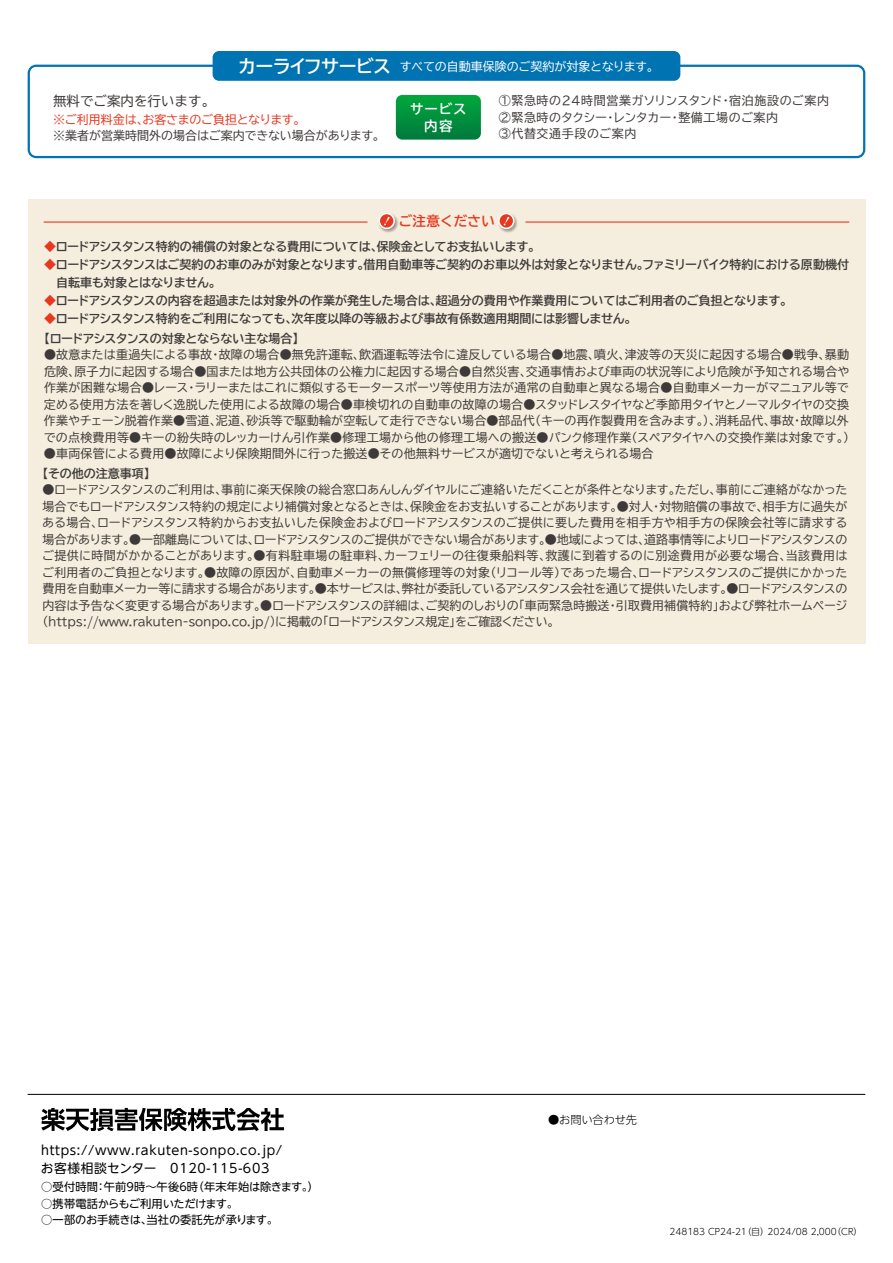
<style>
.page{position:relative;width:893px;height:1263px;background:#fff}
.page>*{position:absolute;margin:0;border:0;box-sizing:border-box;transform-origin:0 0}
.t1{font:700 18px "TBUD Go Std";letter-spacing:-.045em;color:#fff}
.t2{font:13.5px "TBUD Go Std";color:#3e3a39}
.t3{font:700 13.5px "TBUD Go Std";letter-spacing:.02em;color:#e83820}
.t4{font:700 13.5px/16.5px "TBUD Go Std";letter-spacing:.07em;color:#fff;text-align:center}
.t5{font:12.75px/18px "UD Shin Go NT Pro";letter-spacing:.05em;color:#000}
.t6{font:12.75px "UD Shin Go NT Pro";letter-spacing:.02em;color:#000}
.t7{font:12px/16.5px "TBUD Go Std";color:#3e3a39}
.t8{font:700 12px/18px "TBUD Go Std";color:#3e3a39}
.t9{font:12px "TBUD Go Std";letter-spacing:.025em;color:#3e3a39}
.t10{font:12px/16.5px "TBUD Go Std";letter-spacing:.05em;color:#3e3a39}
.t11{font:12px "TBUD Go Std";letter-spacing:.02em;color:#3e3a39}
.t12{font:12px "TBUD Go Std";letter-spacing:.03em;color:#3e3a39}
.t13{font:700 12px/20px "TBUD Go Std";letter-spacing:-.03em;color:#3e3a39;text-align:center}
.t14{font:12px "TBUD Go Std";letter-spacing:-.02em;color:#3e3a39}
.t15{font:700 12px/18px "TBUD Go Std";letter-spacing:-.02em;color:#3e3a39}
.t16{font:12px "TBUD Go Std";letter-spacing:-.07em;color:#3e3a39}
.t17{font:12px "TBUD Go Std";letter-spacing:-.035em;color:#3e3a39}
.t18{font:12px "TBUD Go Std";letter-spacing:-.03em;color:#3e3a39}
.t19{font:12px "TBUD Go Std";letter-spacing:-.025em;color:#3e3a39}
.t20{font:12px "TBUD Go Std";color:#fff}
.t21{font:12px "TBUD Go Std";letter-spacing:-.075em;color:#3e3a39}
.t22{font:12px "TBUD Go Std";letter-spacing:-.065em;color:#3e3a39}
.t23{font:12px "TBUD Go Std";letter-spacing:-.03em;color:#e83820}
.t24{font:12px "TBUD Go Std";letter-spacing:-.1em;color:#3e3a39}
.t25{font:12px "TBUD Go Std";letter-spacing:-.01em;color:#e83820}
.t26{font:12px "TBUD Go Std";letter-spacing:-.05em;color:#3e3a39}
.t27{font:11.25px/16.5px "UD Shin Go NT Pro";letter-spacing:-.005em;color:#000}
.t28{font:300 11.25px "UD Shin Go NT Pro";letter-spacing:-.015em;color:#000}
.t29{font:300 9px "UD Shin Go NT Pro";color:#000}
.s1{color:#e83820}
</style>
<div class="page">
<div style="left:28px;top:199px;width:837px;height:445px;background:#f5eede"></div>
<svg style="left:28px;top:65px;width:837px;height:93px"></svg>
<div style="left:213px;top:51px;width:467px;height:30px;background:#0073b2;border-radius:6px"></div>
<svg style="left:396px;top:95px;width:85px;height:45px;background:#049240"></svg>
<img style="left:379px;top:213px;width:19px;height:20px">
<svg style="left:379px;top:213px;width:15px;height:15px"></svg>
<div style="left:378px;top:213px;width:17px;height:16px;border:2px solid #fff;border-radius:50%"></div>
<svg style="left:384px;top:217px;width:6px;height:8px"></svg>
<img style="left:499px;top:213px;width:19px;height:20px">
<div style="left:499px;top:213px;width:15px;height:15px;background:#e83820;border-radius:50%"></div>
<div style="left:498px;top:213px;width:16px;height:16px;border:2px solid #fff;border-radius:50%"></div>
<svg style="left:504px;top:217px;width:5px;height:8px"></svg>
<hr style="left:44px;top:221px;width:323px;height:2px;background:#e83820">
<hr style="left:526px;top:221px;width:323px;height:2px;background:#e83820">
<hr style="left:28px;top:1094px;width:837px;height:1px;background:#000">
<svg style="left:41px;top:1108px;width:243px;height:23px"></svg>
<h1 class="t1" style="left:238px;top:51px;width:155px">カーライフサービス</h1>
<p class="t20" style="left:400px;top:56px;width:261px">すべての自動車保険のご契約が対象となります。</p>
<p class="t2" style="left:53px;top:89px;width:163px">無料でご案内を行います。</p>
<p class="t23" style="left:143px;top:109px;width:164px">お客さまのご負担となります。</p>
<p class="t25" style="left:53px;top:109px;width:97px">※ご利用料金は、</p>
<p class="t7" style="left:53px;top:127px;width:333px">※業者が営業時間外の場合はご案内できない場合があります。</p>
<p class="t4" style="left:410px;top:101px;width:58px">サービス内容</p>
<p class="t10" style="left:678px;top:93px;width:101px;text-indent:-180px">①緊急時の24時間営業ガソリンスタンド<br>整備工場のご案内</p>
<p class="t10" style="left:729px;top:93px;width:101px">宿泊施設のご案内</p>
<p class="t7" style="left:720px;top:93px;width:13px">・</p>
<p class="t10" style="left:499px;top:109px;width:139px">②緊急時のタクシー<br>③代替交通手段のご案内</p>
<p class="t7" style="left:613px;top:109px;width:60px">レンタカー</p>
<p class="t7" style="left:604px;top:109px;width:13px">・</p>
<p class="t7" style="left:669px;top:109px;width:13px">・</p>
<p class="t3" style="left:399px;top:210px;width:98px">ご注意ください</p>
<p class="t8" style="left:377px;top:237px;width:165px">保険金としてお支払いします。</p>
<p class="t8" style="left:363px;top:237px;width:487px;text-indent:-319px"><span class="s1">◆</span>ロードアシスタンス特約の補償の対象となる費用については、<br>借用自動車等ご契約のお車以外は対象となりませんファミリーバイク特約における原動機付</p>
<p class="t15" style="left:56px;top:255px;width:315px;text-indent:-12px"><span class="s1">◆</span>ロードアシスタンスはご契約のお車のみが対象となります。自転車も対象とはなりません。</p>
<p class="t8" style="left:637px;top:255px;width:13px">。</p>
<p class="t8" style="left:436px;top:291px;width:358px">超過分の費用や作業費用についてはご利用者のご負担となります。</p>
<p class="t8" style="left:292px;top:291px;width:347px;text-indent:-248px"><span class="s1">◆</span>ロードアシスタンスの内容を超過または対象外の作業が発生した場合は、<br>次年度以降の等級および事故有係数適用期間には影響しません。</p>
<p class="t13" style="left:38px;top:308px;width:268px"><span class="s1">◆</span>ロードアシスタンス特約をご利用になっても、【ロードアシスタンスの対象とならない主な場合【</p>
<p class="t7" style="left:359px;top:346px;width:242px">飲酒運転等法令に違反している場合●地震、</p>
<p class="t7" style="left:625px;top:346px;width:207px">津波等の天災に起因する場合●戦争、</p>
<p class="t7" style="left:219px;top:346px;width:148px">故障の場合●無免許運転、</p>
<p class="t7" style="left:44px;top:346px;width:170px">●故意または重過失による事故</p>
<p class="t7" style="left:594px;top:346px;width:38px">噴火、</p>
<p class="t7" style="left:825px;top:346px;width:26px">暴動</p>
<p class="t7" style="left:209px;top:346px;width:13px">・</p>
<p class="t7" style="left:74px;top:363px;width:459px">原子力に起因する場合●国または地方公共団体の公権力に起因する場合●自然災害、</p>
<p class="t7" style="left:526px;top:363px;width:325px">交通事情および車両の状況等により危険が予知される場合や</p>
<p class="t7" style="left:44px;top:363px;width:38px">危険、</p>
<p class="t7" style="left:194px;top:379px;width:656px">ラリーまたはこれに類似するモータースポーツ等使用方法が通常の自動車と異なる場合●自動車メーカーがマニュアル等で</p>
<p class="t9" style="left:44px;top:378px;width:146px">作業が困難な場合●レース</p>
<p class="t7" style="left:44px;top:396px;width:807px">定める使用方法を著しく逸脱した使用による故障の場合●車検切れの自動車の故障の場合●スタッドレスタイヤなど季節用タイヤとノーマルタイヤの交換</p>
<p class="t7" style="left:800px;top:412px;width:50px">故障以外</p>
<p class="t7" style="left:186px;top:379px;width:13px">・</p>
<p class="t7" style="left:44px;top:412px;width:179px">作業やチェーン脱着作業●雪道、</p>
<p class="t7" style="left:529px;top:412px;width:193px">（キーの再作製費用を含みます。）、</p>
<p class="t7" style="left:246px;top:412px;width:290px">砂浜等で駆動輪が空転して走行できない場合●部品代</p>
<p class="t7" style="left:715px;top:412px;width:62px">消耗品代、</p>
<p class="t7" style="left:770px;top:412px;width:26px">事故</p>
<p class="t7" style="left:216px;top:412px;width:38px">泥道、</p>
<p class="t7" style="left:791px;top:412px;width:13px">・</p>
<p class="t11" style="left:44px;top:427px;width:589px">での点検費用等●キーの紛失時のレッカーけん引作業●修理工場から他の修理工場への搬送●パンク修理作業</p>
<p class="t7" style="left:44px;top:445px;width:611px">●車両保管による費用●故障により保険期間外に行った搬送●その他無料サービスが適切でないと考えられる場合</p>
<p class="t8" style="left:36px;top:464px;width:121px">【その他の注意事項【</p>
<p class="t7" style="left:625px;top:429px;width:231px">（スペアタイヤへの交換作業は対象です (。</p>
<p class="t7" style="left:221px;top:481px;width:461px">事前に楽天保険の総合窓口あんしんダイヤルにご連絡いただくことが条件となります。</p>
<p class="t22" style="left:42px;top:480px;width:186px">●ロードアシスタンスのご利用は、</p>
<p class="t7" style="left:716px;top:481px;width:133px">事前にご連絡がなかった</p>
<p class="t7" style="left:675px;top:481px;width:48px">ただし、</p>
<p class="t7" style="left:97px;top:498px;width:752px;text-indent:-55px">場合でもロードアシスタンス特約の規定により補償対象となるときは、<br>ロードアシスタンス特約からお支払いした保険金およびロードアシスタンスのご提供に要した費用を相手方や相手方の保険会社等に請求する</p>
<p class="t7" style="left:659px;top:498px;width:111px">対物賠償の事故で、</p>
<p class="t7" style="left:410px;top:498px;width:244px">保険金をお支払いすることがあります。●対人</p>
<p class="t7" style="left:763px;top:498px;width:86px">相手方に過失が</p>
<p class="t7" style="left:650px;top:498px;width:13px">・</p>
<p class="t7" style="left:42px;top:514px;width:62px">ある場合、</p>
<p class="t17" style="left:253px;top:529px;width:398px">ロードアシスタンスのご提供ができない場合があります。●地域によっては、</p>
<p class="t7" style="left:42px;top:531px;width:219px">場合があります。●一部離島については、</p>
<p class="t21" style="left:644px;top:529px;width:205px">道路事情等によりロードアシスタンスの</p>
<p class="t12" style="left:42px;top:546px;width:349px">ご提供に時間がかかることがあります。●有料駐車場の駐車料、</p>
<p class="t9" style="left:384px;top:546px;width:169px">カーフェリーの往復乗船料等、</p>
<p class="t12" style="left:545px;top:546px;width:247px">救護に到着するのに別途費用が必要な場合、</p>
<p class="t7" style="left:786px;top:547px;width:63px">当該費用は</p>
<p class="t9" style="left:42px;top:562px;width:262px">ご利用者のご負担となります。●故障の原因が、</p>
<p class="t19" style="left:638px;top:562px;width:211px">ロードアシスタンスのご提供にかかった</p>
<p class="t9" style="left:296px;top:562px;width:195px">自動車メーカーの無償修理等の対象</p>
<p class="t7" style="left:484px;top:564px;width:83px">（リコール等）</p>
<p class="t7" style="left:560px;top:564px;width:86px">であった場合、</p>
<p class="t16" style="left:402px;top:579px;width:447px">弊社が委託しているアシスタンス会社を通じて提供いたします。●ロードアシスタンスの</p>
<p class="t18" style="left:42px;top:579px;width:367px">費用を自動車メーカー等に請求する場合があります。●本サービスは、</p>
<p class="t26" style="left:425px;top:595px;width:95px">ご契約のしおりの</p>
<p class="t7" style="left:513px;top:597px;width:98px">「車両緊急時搬送</p>
<p class="t7" style="left:616px;top:597px;width:110px">引取費用補償特約」</p>
<p class="t14" style="left:42px;top:595px;width:391px">内容は予告なく変更する場合があります。●ロードアシスタンスの詳細は、</p>
<p class="t19" style="left:719px;top:595px;width:130px">および弊社ホームページ</p>
<p class="t7" style="left:607px;top:597px;width:13px">・</p>
<p class="t14" style="left:455px;top:612px;width:106px">をご確認ください。</p>
<p class="t7" style="left:36px;top:613px;width:247px">（https://www.rakuten-sonpo.co.jp ）/</p>
<p class="t7" style="left:275px;top:613px;width:49px">に掲載の</p>
<p class="t24" style="left:317px;top:612px;width:146px">「ロードアシスタンス規定」</p>
<p class="t5" style="left:170px;top:1141px;width:114px;text-indent:-129px">https://www.rakuten-sonpo.co.jp/<br>0120-115-603</p>
<p class="t6" style="left:41px;top:1158px;width:117px">お客様相談センター</p>
<p class="t27" style="left:104px;top:1178px;width:217px">午前9時～午後6 （時年末年始は除きます (。</p>
<p class="t27" style="left:41px;top:1178px;width:58px">○受付時間</p>
<p class="t27" style="left:146px;top:1195px;width:133px;text-indent:-105px">○携帯電話からもご利用いただけます。<br>当社の委託先が承ります。</p>
<p class="t27" style="left:95px;top:1178px;width:13px">：</p>
<p class="t27" style="left:41px;top:1211px;width:112px">○一部のお手続きは、</p>
<p class="t28" style="left:548px;top:1111px;width:90px">●お問い合わせ先</p>
<p class="t29" style="left:742px;top:1224px;width:28px">（自）</p>
<p class="t29" style="left:832px;top:1224px;width:32px">（CR(</p>
<p class="t29" style="left:669px;top:1224px;width:79px">248183 CP24-21</p>
<p class="t29" style="left:768px;top:1224px;width:71px">2024/08 2,000</p>
</div>
